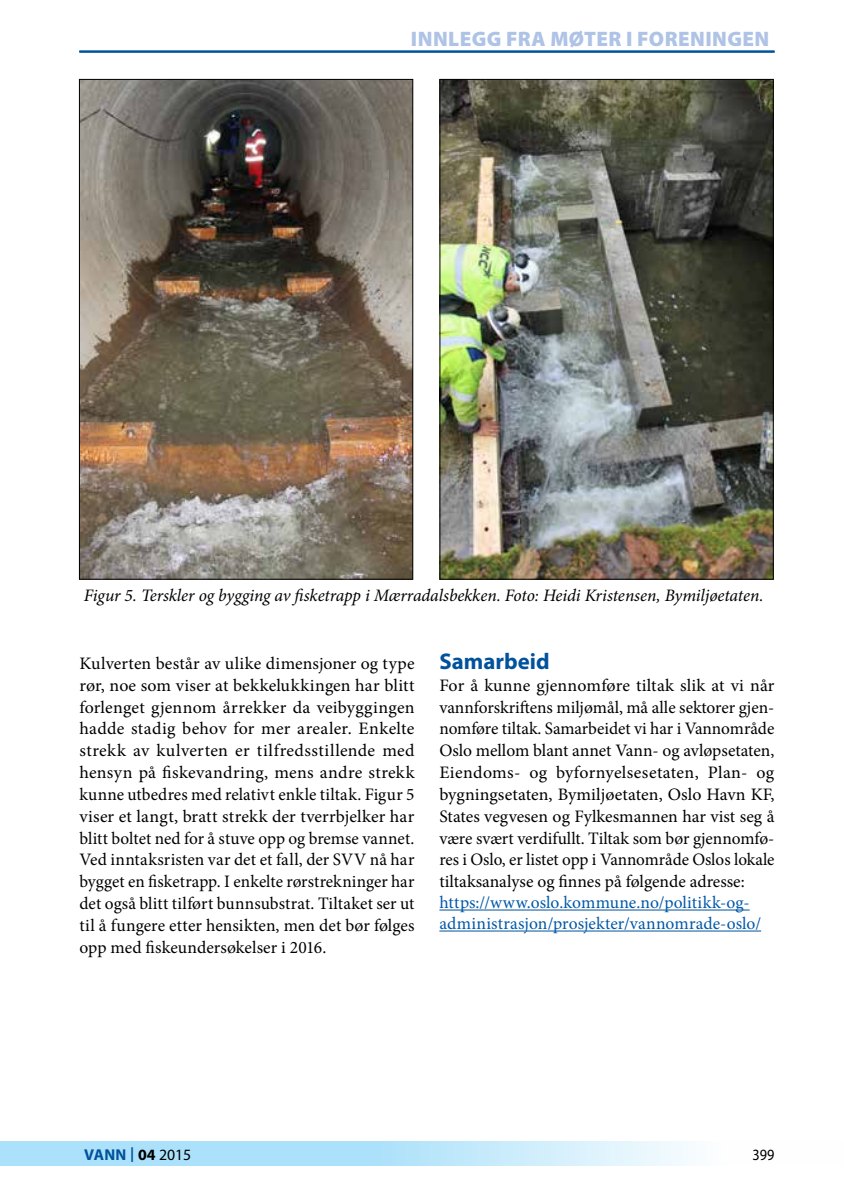
<style>
.page{position:relative;width:844px;height:1191px;background:#fff}
.page>*{position:absolute;margin:0;border:0;box-sizing:border-box;transform-origin:0 0}
.t1{font:700 22.75px "Myriad Pro";color:#00529c}
.t2{font:900 21px "Myriad Pro";letter-spacing:.02em;color:#aec3e6}
.t3{font:17.5px/21.9px "Minion Pro";color:#000;text-align:justify}
.t4{font:italic 17.5px "Minion Pro";letter-spacing:-.01em;color:#000}
.t5{font:17.5px/21px "Minion Pro";letter-spacing:.005em;color:#0058a9}
.t6{font:700 15.75px "Myriad Pro";letter-spacing:.01em;color:#00529c}
.t7{font:15.75px "Myriad Pro";color:#000;scale:.9 1}
.s1{font-weight:400;font-size:21.88px}
.s2{color:#000}
.s3{font-weight:400;color:#000}
</style>
<div class="page">
<svg style="left:1px;top:1141px;width:687px;height:25px;background:#bbe6fa"></svg>
<svg style="left:0;top:1141px;width:1px;height:25px"></svg>
<hr style="left:79px;top:51px;width:695px;height:1px;background:#00529c">
<hr style="left:439px;top:909px;width:310px;height:1px;background:#00529c">
<hr style="left:439px;top:930px;width:322px;height:1px;background:#00529c">
<img style="left:81px;top:81px;width:330px;height:496px">
<img style="left:441px;top:81px;width:330px;height:496px">
<p class="t2" style="left:411px;top:24px;width:360px">INNLEGG FRA MØTER I FORENINGEN</p>
<p class="t4" style="left:84px;top:583px;width:680px">Figur 5. Terskler og bygging av fisketrapp i Mærradalsbekken. Foto: Heidi Kristensen, Bymiljøetaten.</p>
<p class="t3" style="left:79px;top:652px;width:336px">Kulverten består av ulike dimensjoner og type rør, noe som viser at bekkelukkingen har blitt forlenget gjennom årrekker da veibyggingen hadde stadig behov for mer arealer. Enkelte strekk av kulverten er tilfredsstillende med hensyn på fiskevandring, mens andre strekk kunne utbedres med relativt enkle tiltak. Figur 5 viser et langt, bratt strekk der tverrbjelker har blitt boltet ned for å stuve opp og bremse vannet.<br>Ved inntaksristen var det et fall, der SVV nå har bygget en fisketrapp. I enkelte rørstrekninger har det også blitt tilført bunnsubstrat. Tiltaket ser ut til å fungere etter hensikten, men det bør følges opp med fiskeundersøkelser i 2016.</p>
<h1 class="t1" style="left:439px;top:646px;width:112px">Samarbeid</h1>
<p class="t3" style="left:439px;top:674px;width:336px">For å kunne gjennomføre tiltak slik at vi når vannforskriftens miljømål, må alle sektorer gjen&shy;nomføre tiltak. Samarbeidet vi har i Vannområde Oslo mellom blant annet Vann- og avløpsetaten, Eiendoms- og byfornyelsesetaten, Plan- og bygningsetaten, Bymiljøetaten, Oslo Havn KF, States vegvesen og Fylkesmannen har vist seg å være svært verdifullt. Tiltak som bør gjennomfø&shy;res i Oslo, er listet opp i Vannområde Oslos lokale tiltaksanalyse og finnes på følgende adresse:</p>
<p class="t5" style="left:439px;top:892px;width:323px">https://www.oslo.kommune.no/politikk-og&shy;administrasjon/prosjekter/vannomrade-oslo/</p>
<p class="t6" style="left:84px;top:1144px;width:109px">VANN <span class="s1">I</span> <span class="s2">04</span> <span class="s3">2015</span></p>
<p class="t7" style="left:752px;top:1145px;width:26px">399</p>
</div>
